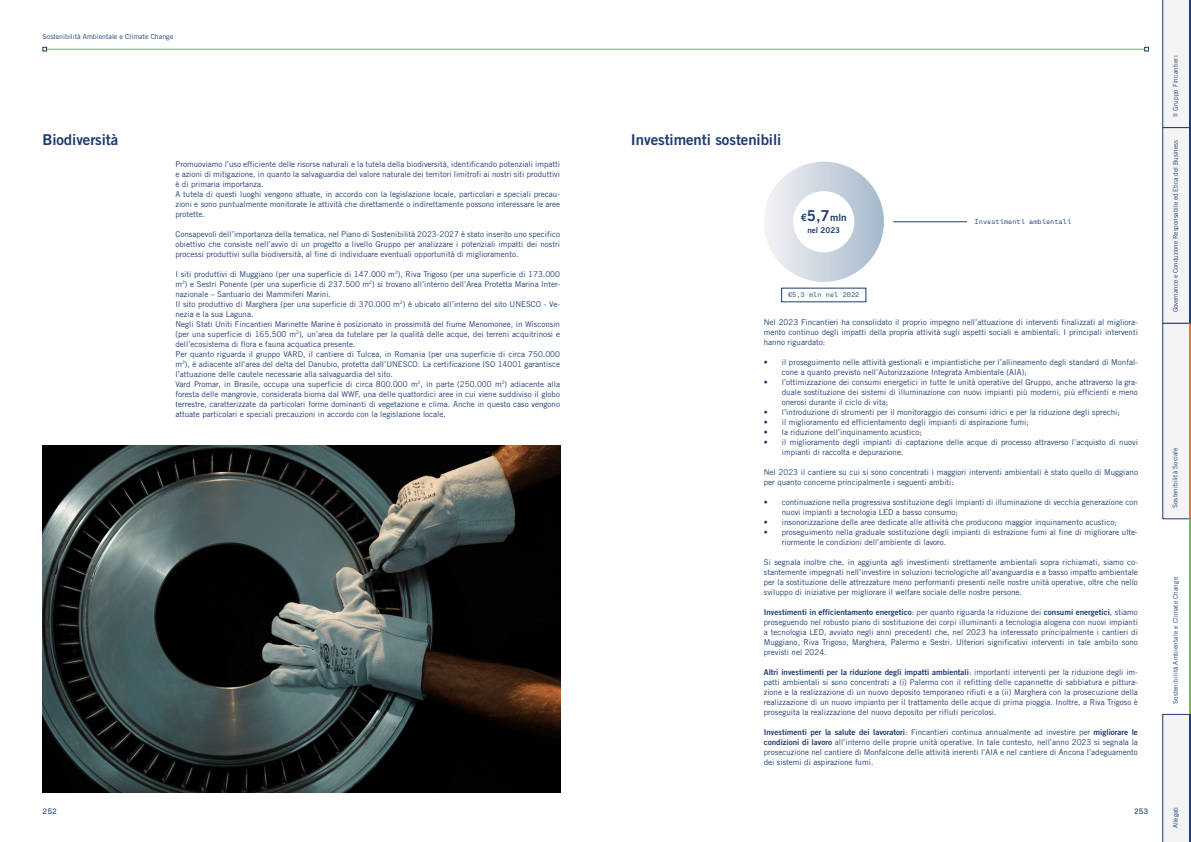
<style>
.page{position:relative;width:1191px;height:842px;background:#fff}
.page>*{position:absolute;margin:0;border:0;box-sizing:border-box;transform-origin:0 0}
.t1{font:15px "Trade Gothic LT Std Bd 2";letter-spacing:-.005em;color:#1d3c71}
.t2{font:10px "Trade Gothic LT Std Bd 2";color:#1d3c71}
.t3{font:8px/10px "Trade Gothic LT Std";color:#1d3c71}
.t4{font:8px "Trade Gothic LT Std Bd 2";color:#1d3c71}
.t5{font:500 8px "Fraktion Mono";color:#1d3c71}
.t6{font:7px "Trade Gothic LT Std";color:#1d3c71}
.t7{font:7px "Fraktion Mono";color:#1d3c71}
.t8{font:6.5px "Trade Gothic LT Std";letter-spacing:.02em;color:#1d3c71}
.t9{font:6.5px "Trade Gothic LT Std";letter-spacing:-.01em;color:#1d3c71}
.t10{font:6.5px "Trade Gothic LT Std";color:#1d3c71}
.s1{font-size:15px}
.s2{font-family:"Trade Gothic LT Std"}
.s3{font-family:"Trade Gothic LT Std Bd 2"}
</style>
<div class="page">
<hr style="left:45px;top:49px;width:1101px;height:1px;background:#76b843">
<svg style="left:43px;top:47px;width:4px;height:4px"></svg>
<svg style="left:1144px;top:47px;width:4px;height:4px"></svg>
<div style="left:763px;top:162px;width:121px;height:120px;background:linear-gradient(to right,#f6f4f5,#a6b9cd);border-radius:60px"></div>
<div style="left:793px;top:191px;width:61px;height:61px;background:#fff;border-radius:50%"></div>
<hr style="left:893px;top:222px;width:95px;height:1px;background:#1d3c71">
<div style="left:967px;top:219px;width:111px;height:6px;background:#fff"></div>
<img style="left:43px;top:446px;width:517px;height:346px">
<div style="left:1162px;top:323px;width:29px;height:196px;background:#f5f4f4;border:1px solid #1d3c71"></div>
<div style="left:1162px;top:127px;width:29px;height:196px;background:#f5f4f4;border:1px solid #1d3c71"></div>
<svg style="left:1162px;top:714px;width:27px;height:128px"></svg>
<svg style="left:1162px;top:0;width:29px;height:128px"></svg>
<hr style="left:1189px;top:519px;width:2px;height:195px;background:#76b843">
<hr style="left:1189px;top:323px;width:2px;height:196px;background:#ee752a">
<hr style="left:1189px;top:128px;width:2px;height:195px;background:#1d3c71">
<hr style="left:1189px;top:0;width:2px;height:127px;background:#1d3c71">
<hr style="left:1189px;top:714px;width:2px;height:128px;background:#1d3c71">
<p class="t6" style="left:43px;top:32px;width:132px">Sostenibilità Ambientale e Climate Change</p>
<h1 class="t1" style="left:43px;top:131px;width:77px">Biodiversità</h1>
<p class="t3" style="left:175px;top:159px;width:386px">Promuoviamo l’uso efficiente delle risorse naturali e la tutela della biodiversità, identificando potenziali impatti e azioni di mitigazione, in quanto la salvaguardia del valore naturale dei territori limitrofi ai nostri siti produttivi è di primaria importanza.<br>A tutela di questi luoghi vengono attuate, in accordo con la legislazione locale, particolari e speciali precau&shy;zioni e sono puntualmente monitorate le attività che direttamente o indirettamente possono interessare le aree protette.</p>
<p class="t3" style="left:175px;top:229px;width:386px;text-align:justify">Consapevoli dell’importanza della tematica, nel Piano di Sostenibilità 2023-2027 è stato inserito uno specifico obiettivo che consiste nell’avvio di un progetto a livello Gruppo per analizzare i potenziali impatti dei nostri processi produttivi sulla biodiversità, al fine di individuare eventuali opportunità di miglioramento.</p>
<p class="t3" style="left:175px;top:269px;width:386px">I siti produttivi di Muggiano (per una superficie di 147.000 m<sup>2</sup>), Riva Trigoso (per una superficie di 173.000 m<sup>2</sup>) e Sestri Ponente (per una superficie di 237.500 m<sup>2</sup>) si trovano all’interno dell’Area Protetta Marina Inter&shy;nazionale – Santuario dei Mammiferi Marini.<br>Il sito produttivo di Marghera (per una superficie di 370.000 m<sup>2</sup>) è ubicato all’interno del sito UNESCO - Ve&shy;nezia e la sua Laguna.<br>Negli Stati Uniti Fincantieri Marinette Marine è posizionato in prossimità del fiume Menomonee, in Wisconsin (per una superficie di 165.500 m<sup>2</sup>), un’area da tutelare per la qualità delle acque, dei terreni acquitrinosi e dell’ecosistema di flora e fauna acquatica presente.<br>Per quanto riguarda il gruppo VARD, il cantiere di Tulcea, in Romania (per una superficie di circa 750.000 m<sup>2</sup>), è adiacente all’area del delta del Danubio, protetta dall’UNESCO. La certificazione ISO 14001 garantisce l’attuazione delle cautele necessarie alla salvaguardia del sito.<br>Vard Promar, in Brasile, occupa una superficie di circa 800.000 m<sup>2</sup>, in parte (250.000 m<sup>2</sup>) adiacente alla foresta delle mangrovie, considerata bioma dal WWF, una delle quattordici aree in cui viene suddiviso il globo terrestre, caratterizzate da particolari forme dominanti di vegetazione e clima. Anche in questo caso vengono attuate particolari e speciali precauzioni in accordo con la legislazione locale.</p>
<h1 class="t1" style="left:631px;top:131px;width:152px">Investimenti sostenibili</h1>
<p class="t2" style="left:800px;top:211px;width:47px">€<span class="s1">5,7</span>mln</p>
<p class="t4" style="left:807px;top:225px;width:34px">nel 2023</p>
<p class="t7" style="left:788px;top:289px;width:73px">€5,3 mln nel 2022</p>
<p class="t7" style="left:974px;top:216px;width:98px">Investimenti ambientali</p>
<p class="t3" style="left:764px;top:317px;width:375px;text-align:justify">Nel 2023 Fincantieri ha consolidato il proprio impegno nell’attuazione di interventi finalizzati al migliora&shy;mento continuo degli impatti della propria attività sugli aspetti sociali e ambientali. I principali interventi hanno riguardato:</p>
<p class="t3" style="left:782px;top:357px;width:357px;text-indent:-18px">• il proseguimento nelle attività gestionali e impiantistiche per l’allineamento degli standard di Monfal&shy;cone a quanto previsto nell’Autorizzazione Integrata Ambientale (AIA);</p>
<p class="t3" style="left:782px;top:377px;width:357px;text-align:justify;text-indent:-18px">• l’ottimizzazione dei consumi energetici in tutte le unità operative del Gruppo, anche attraverso la gra&shy;duale sostituzione dei sistemi di illuminazione con nuovi impianti più moderni, più efficienti e meno onerosi durante il ciclo di vita;</p>
<p class="t3" style="left:764px;top:407px;width:357px">• l’introduzione di strumenti per il monitoraggio dei consumi idrici e per la riduzione degli sprechi;</p>
<p class="t3" style="left:764px;top:417px;width:266px">• il miglioramento ed efficientamento degli impianti di aspirazione fumi;</p>
<p class="t3" style="left:764px;top:427px;width:160px">• la riduzione dell’inquinamento acustico;</p>
<p class="t3" style="left:782px;top:437px;width:357px;text-indent:-18px">• il miglioramento degli impianti di captazione delle acque di processo attraverso l’acquisto di nuovi impianti di raccolta e depurazione.</p>
<p class="t3" style="left:764px;top:467px;width:375px">Nel 2023 il cantiere su cui si sono concentrati i maggiori interventi ambientali è stato quello di Muggiano per quanto concerne principalmente i seguenti ambiti:</p>
<p class="t3" style="left:782px;top:497px;width:357px;text-indent:-18px">• continuazione nella progressiva sostituzione degli impianti di illuminazione di vecchia generazione con nuovi impianti a tecnologia LED a basso consumo;</p>
<p class="t3" style="left:764px;top:517px;width:354px">• insonorizzazione delle aree dedicate alle attività che producono maggior inquinamento acustico;</p>
<p class="t3" style="left:782px;top:527px;width:357px;text-indent:-18px">• proseguimento nella graduale sostituzione degli impianti di estrazione fumi al fine di migliorare ulte&shy;riormente le condizioni dell’ambiente di lavoro.</p>
<p class="t3" style="left:764px;top:557px;width:375px;text-align:justify">Si segnala inoltre che, in aggiunta agli investimenti strettamente ambientali sopra richiamati, siamo co&shy;stantemente impegnati nell’investire in soluzioni tecnologiche all’avanguardia e a basso impatto ambientale per la sostituzione delle attrezzature meno performanti presenti nelle nostre unità operative, oltre che nello sviluppo di iniziative per migliorare il welfare sociale delle nostre persone.</p>
<p class="t4" style="left:764px;top:607px;width:375px">Investimenti in efficientamento energetico<span class="s2">: per quanto riguarda la riduzione dei</span> consumi energetici<span class="s2">, stiamo</span></p>
<p class="t3" style="left:764px;top:617px;width:375px;text-align:justify">proseguendo nel robusto piano di sostituzione dei corpi illuminanti a tecnologia alogena con nuovi impianti a tecnologia LED, avviato negli anni precedenti che, nel 2023 ha interessato principalmente i cantieri di Muggiano, Riva Trigoso, Marghera, Palermo e Sestri. Ulteriori significativi interventi in tale ambito sono previsti nel 2024.</p>
<p class="t4" style="left:764px;top:667px;width:375px">Altri investimenti per la riduzione degli impatti ambientali<span class="s2">: importanti interventi per la riduzione degli im-</span></p>
<p class="t3" style="left:764px;top:677px;width:375px;text-align:justify">patti ambientali si sono concentrati a (i) Palermo con il refitting delle capannette di sabbiatura e pittura&shy;zione e la realizzazione di un nuovo deposito temporaneo rifiuti e a (ii) Marghera con la prosecuzione della realizzazione di un nuovo impianto per il trattamento delle acque di prima pioggia. Inoltre, a Riva Trigoso è proseguita la realizzazione del nuovo deposito per rifiuti pericolosi.</p>
<p class="t4" style="left:764px;top:727px;width:375px">Investimenti per la salute dei lavoratori<span class="s2">: Fincantieri continua annualmente ad investire per</span> migliorare le</p>
<p class="t3" style="left:764px;top:737px;width:375px;text-align:justify"><span class="s3">condizioni di lavoro</span> all’interno delle proprie unità operative. In tale contesto, nell’anno 2023 si segnala la prosecuzione nel cantiere di Monfalcone delle attività inerenti l’AIA e nel cantiere di Ancona l’adeguamento dei sistemi di aspirazione fumi.</p>
<p class="t5" style="left:43px;top:804px;width:16px">252</p>
<p class="t5" style="left:1134px;top:804px;width:16px">253</p>
<p class="t8" style="left:1171px;top:117px;width:63px;rotate:-90deg">Il Gruppo Fincantieri</p>
<p class="t9" style="left:1171px;top:312px;width:173px;rotate:-90deg">Governance e Conduzione Responsabile ed Etica del Business</p>
<p class="t8" style="left:1171px;top:508px;width:62px;rotate:-90deg">Sostenibilità Sociale</p>
<p class="t8" style="left:1171px;top:704px;width:128px;rotate:-90deg">Sostenibilità Ambientale e Climate Change</p>
<p class="t10" style="left:1171px;top:828px;width:23px;rotate:-90deg">Allegati</p>
</div>
